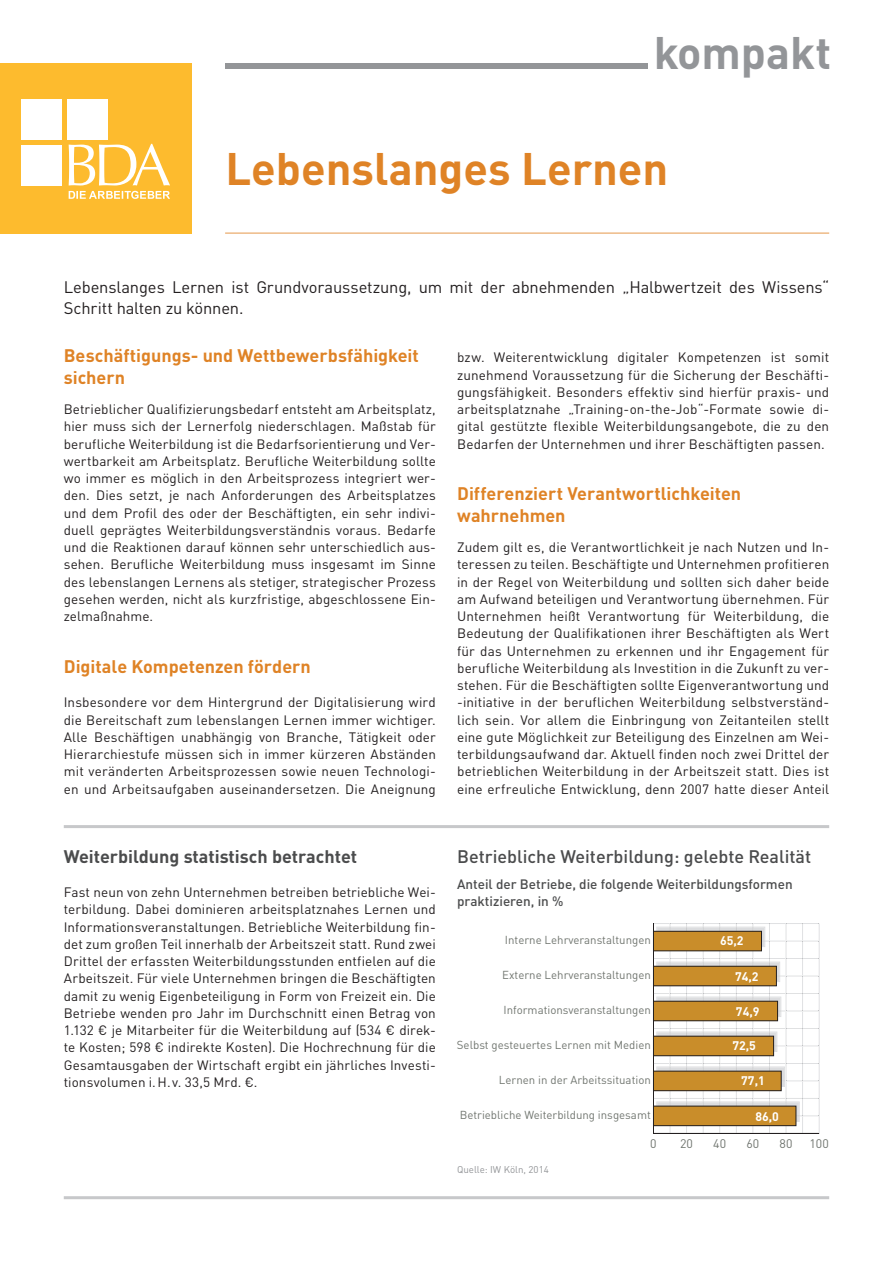
<style>
.page{position:relative;width:893px;height:1263px;background:#fff}
.page>*{position:absolute;margin:0;border:0;box-sizing:border-box;transform-origin:0 0}
.t1{font:700 45px "DINOT";color:#df8326}
.t2{font:700 45px "DINOT";color:#939598}
.t3{font:700 18px/21.8px "DINOT";color:#df8326}
.t4{font:500 18px "DINOT";color:#4b4c4d}
.t5{font:700 18px "DINOT";color:#4b4c4d}
.t6{font:16.5px/21px "DINOT";letter-spacing:-.01em;color:#231f20}
.t7{font:13.5px/17.2px "DINOT";letter-spacing:.01em;color:#231f20;text-align:justify}
.t8{font:500 13.5px/17.2px "DINOT";color:#4b4c4d}
.t9{font:700 12.3px "DINOT";color:#fff}
.t10{font:12.3px "DINOT";color:#717670}
.t11{font:11.4px "DINOT";color:#717670}
.t12{font:9.75px "DINOT";color:#939598}
</style>
<div class="page">
<div style="left:0;top:64px;width:191px;height:170px;background:#fdbb2e"></div>
<div style="left:21px;top:99px;width:41px;height:40px;background:#fff"></div>
<div style="left:21px;top:145px;width:41px;height:41px;background:#fff"></div>
<div style="left:67px;top:99px;width:41px;height:40px;background:#fff"></div>
<svg style="left:69px;top:144px;width:101px;height:41px"></svg>
<svg style="left:69px;top:191px;width:101px;height:8px"></svg>
<div style="left:225px;top:64px;width:423px;height:5px;background:#939598"></div>
<hr style="left:225px;top:232px;width:604px;height:2px;background:#eeba86">
<svg style="left:653px;top:923px;width:167px;height:211px"></svg>
<div style="left:653px;top:931px;width:108px;height:20px;background:#c98d2a"></div>
<div style="left:653px;top:931px;width:109px;height:20px;border:1px solid #231f20"></div>
<div style="left:653px;top:966px;width:123px;height:20px;background:#c98d2a"></div>
<div style="left:653px;top:966px;width:124px;height:20px;border:1px solid #231f20"></div>
<div style="left:653px;top:1001px;width:125px;height:20px;background:#c98d2a"></div>
<div style="left:653px;top:1001px;width:125px;height:20px;border:1px solid #231f20"></div>
<div style="left:653px;top:1036px;width:121px;height:20px;background:#c98d2a"></div>
<div style="left:653px;top:1036px;width:121px;height:20px;border:1px solid #231f20"></div>
<div style="left:653px;top:1071px;width:128px;height:20px;background:#c98d2a"></div>
<div style="left:653px;top:1071px;width:128px;height:20px;border:1px solid #231f20"></div>
<div style="left:653px;top:1106px;width:143px;height:20px;background:#c98d2a"></div>
<div style="left:653px;top:1106px;width:143px;height:20px;border:1px solid #231f20"></div>
<hr style="left:64px;top:825px;width:765px;height:3px;background:#c7c8ca">
<hr style="left:64px;top:1196px;width:765px;height:3px;background:#c7c8ca">
<h1 class="t2" style="left:654px;top:23px;width:179px">kompakt</h1>
<h1 class="t1" style="left:225px;top:139px;width:445px">Lebenslanges Lernen</h1>
<p class="t6" style="left:64px;top:277px;width:767px">Lebenslanges Lernen ist Grundvoraussetzung, um mit der abnehmenden „Halbwertzeit des Wissens“<br>Schritt halten zu können.</p>
<h2 class="t3" style="left:64px;top:344px;width:357px">Beschäftigungs- und Wettbewerbsfähigkeit sichern</h2>
<p class="t7" style="left:64px;top:400px;width:374px">Betrieblicher Qualifizierungsbedarf entsteht am Arbeitsplatz, hier muss sich der Lernerfolg niederschlagen. Maßstab für berufliche Weiterbildung ist die Bedarfsorientierung und Ver&shy;wertbarkeit am Arbeitsplatz. Berufliche Weiterbildung sollte wo immer es möglich in den Arbeitsprozess integriert wer&shy;den. Dies setzt, je nach Anforderungen des Arbeitsplatzes und dem Profil des oder der Beschäftigten, ein sehr indivi&shy;duell geprägtes Weiterbildungsverständnis voraus. Bedarfe und die Reaktionen darauf können sehr unterschiedlich aus&shy;sehen. Berufliche Weiterbildung muss insgesamt im Sinne des lebenslangen Lernens als stetiger, strategischer Prozess gesehen werden, nicht als kurzfristige, abgeschlossene Ein&shy;zelmaßnahme.</p>
<h2 class="t3" style="left:64px;top:655px;width:249px">Digitale Kompetenzen fördern</h2>
<p class="t7" style="left:64px;top:694px;width:374px">Insbesondere vor dem Hintergrund der Digitalisierung wird die Bereitschaft zum lebenslangen Lernen immer wichtiger.<br>Alle Beschäftigen unabhängig von Branche, Tätigkeit oder Hierarchiestufe müssen sich in immer kürzeren Abständen mit veränderten Arbeitsprozessen sowie neuen Technologi&shy;en und Arbeitsaufgaben auseinandersetzen. Die Aneignung</p>
<h2 class="t5" style="left:64px;top:844px;width:295px">Weiterbildung statistisch betrachtet</h2>
<p class="t7" style="left:64px;top:883px;width:374px">Fast neun von zehn Unternehmen betreiben betriebliche Wei&shy;terbildung. Dabei dominieren arbeitsplatznahes Lernen und Informationsveranstaltungen. Betriebliche Weiterbildung fin&shy;det zum großen Teil innerhalb der Arbeitszeit statt. Rund zwei Drittel der erfassten Weiterbildungsstunden entfielen auf die Arbeitszeit. Für viele Unternehmen bringen die Beschäftigten damit zu wenig Eigenbeteiligung in Form von Freizeit ein. Die Betriebe wenden pro Jahr im Durchschnitt einen Betrag von 1.132 € je Mitarbeiter für die Weiterbildung auf (534 € direk&shy;te Kosten; 598 € indirekte Kosten). Die Hochrechnung für die Gesamtausgaben der Wirtschaft ergibt ein jährliches Investi&shy;tionsvolumen i. H. v. 33,5 Mrd. €.</p>
<p class="t7" style="left:457px;top:349px;width:374px">bzw. Weiterentwicklung digitaler Kompetenzen ist somit zunehmend Voraussetzung für die Sicherung der Beschäfti&shy;gungsfähigkeit. Besonders effektiv sind hierfür praxis- und arbeitsplatznahe „Training-on-the-Job“-Formate sowie di&shy;gital gestützte flexible Weiterbildungsangebote, die zu den Bedarfen der Unternehmen und ihrer Beschäftigten passen.</p>
<h2 class="t3" style="left:457px;top:482px;width:286px">Differenziert Verantwortlichkeiten wahrnehmen</h2>
<p class="t7" style="left:457px;top:538px;width:374px">Zudem gilt es, die Verantwortlichkeit je nach Nutzen und In&shy;teressen zu teilen. Beschäftigte und Unternehmen profitieren in der Regel von Weiterbildung und sollten sich daher beide am Aufwand beteiligen und Verantwortung übernehmen. Für Unternehmen heißt Verantwortung für Weiterbildung, die Bedeutung der Qualifikationen ihrer Beschäftigten als Wert für das Unternehmen zu erkennen und ihr Engagement für berufliche Weiterbildung als Investition in die Zukunft zu ver&shy;stehen. Für die Beschäftigten sollte Eigenverantwortung und -initiative in der beruflichen Weiterbildung selbstverständ&shy;lich sein. Vor allem die Einbringung von Zeitanteilen stellt eine gute Möglichkeit zur Beteiligung des Einzelnen am Wei&shy;terbildungsaufwand dar. Aktuell finden noch zwei Drittel der betrieblichen Weiterbildung in der Arbeitszeit statt. Dies ist eine erfreuliche Entwicklung, denn 2007 hatte dieser Anteil</p>
<h2 class="t4" style="left:457px;top:845px;width:356px">Betriebliche Weiterbildung: gelebte Realität</h2>
<p class="t8" style="left:457px;top:875px;width:337px">Anteil der Betriebe, die folgende Weiterbildungsformen praktizieren, in %</p>
<p class="t11" style="left:505px;top:933px;width:147px">Interne Lehrveranstaltungen</p>
<p class="t9" style="left:720px;top:933px;width:25px">65,2</p>
<p class="t9" style="left:735px;top:968px;width:25px">74,2</p>
<p class="t9" style="left:736px;top:1003px;width:25px">74,9</p>
<p class="t9" style="left:732px;top:1038px;width:25px">72,5</p>
<p class="t9" style="left:741px;top:1073px;width:25px">77,1</p>
<p class="t9" style="left:755px;top:1108px;width:25px">86,0</p>
<p class="t11" style="left:502px;top:968px;width:150px">Externe Lehrveranstaltungen</p>
<p class="t11" style="left:504px;top:1003px;width:149px">Informationsveranstaltungen</p>
<p class="t11" style="left:457px;top:1038px;width:195px">Selbst gesteuertes Lernen mit Medien</p>
<p class="t11" style="left:499px;top:1072px;width:153px">Lernen in der Arbeitssituation</p>
<p class="t11" style="left:460px;top:1107px;width:193px">Betriebliche Weiterbildung insgesamt</p>
<p class="t12" style="left:457px;top:1163px;width:93px">Quelle: IW Köln, 2014</p>
<p class="t10" style="left:650px;top:1135px;width:8px">0</p>
<p class="t10" style="left:680px;top:1135px;width:14px">20</p>
<p class="t10" style="left:713px;top:1135px;width:14px">40</p>
<p class="t10" style="left:746px;top:1135px;width:14px">60</p>
<p class="t10" style="left:780px;top:1135px;width:14px">80</p>
<p class="t10" style="left:809px;top:1135px;width:21px">100</p>
</div>
